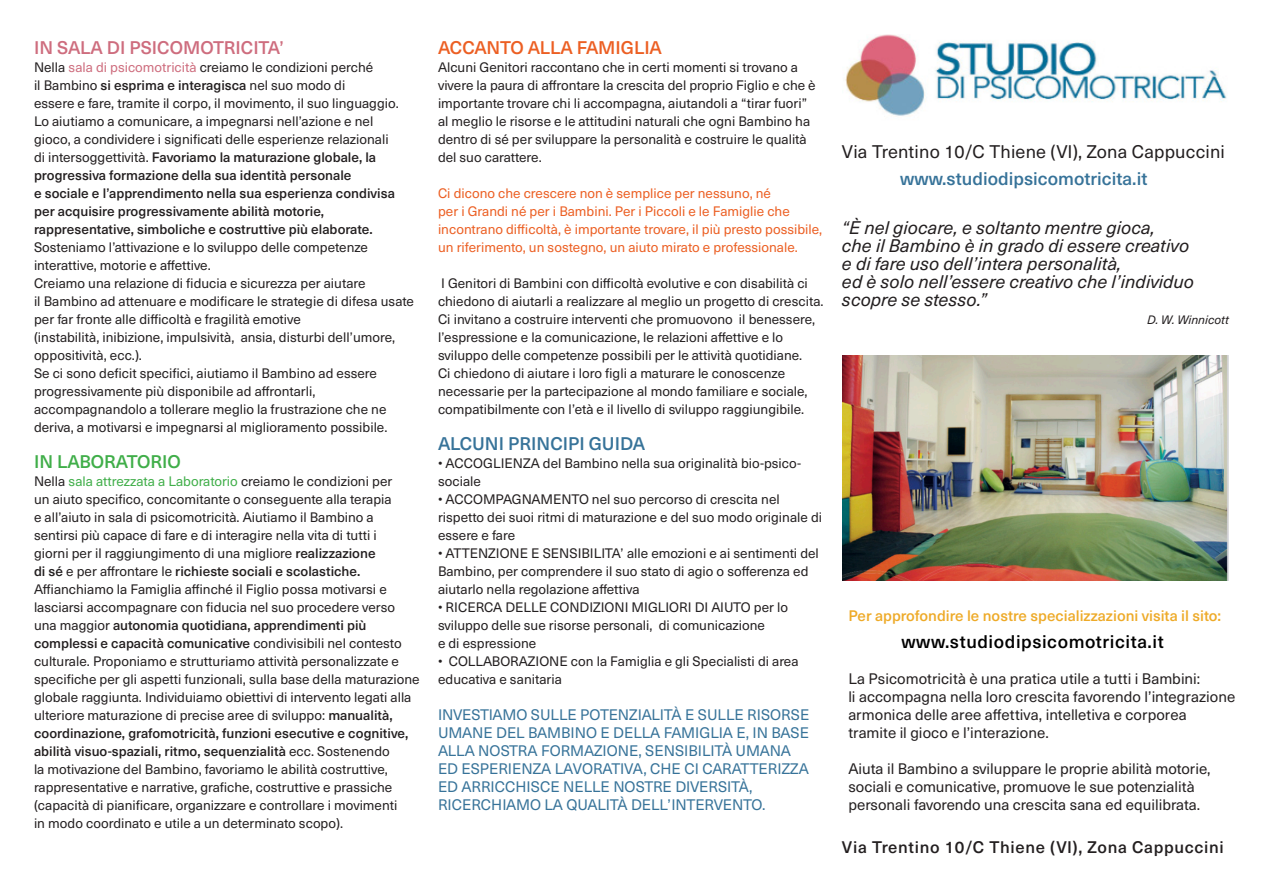
<style>
.page{position:relative;width:1263px;height:893px;background:#fff}
.page>*{position:absolute;margin:0;border:0;box-sizing:border-box;transform-origin:0 0}
.t1{font:italic 18px/18px "Neue Haas Unica";color:#231f20}
.t2{font:500 18px "Neue Haas Unica";color:#377399}
.t3{font:18px "Neue Haas Unica";letter-spacing:.01em;color:#231f20}
.t4{font:500 18px "Neue Haas Unica";letter-spacing:.03em;color:#000}
.t5{font:500 18px "Neue Haas Unica";color:#ce6d7e}
.t6{font:500 18px "Neue Haas Unica";letter-spacing:-.02em;color:#ec5f23}
.t7{font:500 18px "Neue Haas Unica";color:#40ae49}
.t8{font:500 16.5px "Neue Haas Unica";letter-spacing:.04em;color:#231f20}
.t9{font:15px/18px "Neue Haas Unica";color:#231f20}
.t10{font:15px/18px "Neue Haas Unica";color:#377399}
.t11{font:500 15px "Neue Haas Unica";color:#eeaa28}
.t12{font:13.5px/18px "Neue Haas Unica";color:#231f20}
.t13{font:13.5px/18px "Neue Haas Unica";color:#ec5f23}
.t14{font:500 13.5px/18px "Neue Haas Unica";color:#231f20}
.t15{font:italic 12px "Neue Haas Unica";color:#231f20}
.s1{color:#ce6d7e}
.s2{font-weight:500}
.s3{color:#40ae49}
</style>
<div class="page">
<img style="left:845px;top:34px;width:382px;height:82px">
<img style="left:842px;top:355px;width:387px;height:225px">
<p class="t5" style="left:34px;top:34px;width:252px">IN SALA DI PSICOMOTRICITA’</p>
<p class="t12" style="left:34px;top:57px;width:341px">Nella <span class="s1">sala di psicomotricità</span> creiamo le condizioni perché</p>
<p class="t12" style="left:34px;top:75px;width:313px">il Bambino <span class="s2">si esprima e interagisca</span> nel suo modo di</p>
<p class="t12" style="left:34px;top:93px;width:366px">essere e fare, tramite il corpo, il movimento, il suo linguaggio.<br>Lo aiutiamo a comunicare, a impegnarsi nell’azione e nel gioco, a condividere i significati delle esperienze relazionali di intersoggettività. <span class="s2">Favoriamo la maturazione globale, la progressiva formazione della sua identità personale</span></p>
<p class="t14" style="left:34px;top:183px;width:362px">e sociale e l’apprendimento nella sua esperienza condivisa</p>
<p class="t14" style="left:34px;top:201px;width:340px">per acquisire progressivamente abilità motorie, rappresentative, simboliche e costruttive più elaborate.</p>
<p class="t12" style="left:34px;top:237px;width:335px">Sosteniamo l’attivazione e lo sviluppo delle competenze interattive, motorie e affettive.</p>
<p class="t12" style="left:34px;top:273px;width:333px">Creiamo una relazione di fiducia e sicurezza per aiutare</p>
<p class="t12" style="left:34px;top:291px;width:381px">il Bambino ad attenuare e modificare le strategie di difesa usate per far fronte alle difficoltà e fragilità emotive</p>
<p class="t12" style="left:34px;top:327px;width:363px">(instabilità, inibizione, impulsività, ansia, disturbi dell’umore, oppositività, ecc.).</p>
<p class="t12" style="left:34px;top:363px;width:344px">Se ci sono deficit specifici, aiutiamo il Bambino ad essere progressivamente più disponibile ad affrontarli,</p>
<p class="t12" style="left:34px;top:399px;width:355px">accompagnandolo a tollerare meglio la frustrazione che ne deriva, a motivarsi e impegnarsi al miglioramento possibile.</p>
<p class="t7" style="left:34px;top:448px;width:148px">IN LABORATORIO</p>
<p class="t12" style="left:34px;top:471px;width:387px">Nella <span class="s3">sala attrezzata a Laboratorio</span> creiamo le condizioni per<br>un aiuto specifico, concomitante o conseguente alla terapia<br>e all’aiuto in sala di psicomotricità. Aiutiamo il Bambino a sentirsi più capace di fare e di interagire nella vita di tutti i<br>giorni per il raggiungimento di una migliore <span class="s2">realizzazione<br>di sé</span> e per affrontare le <span class="s2">richieste sociali e scolastiche.<br></span>Affianchiamo la Famiglia affinché il Figlio possa motivarsi e lasciarsi accompagnare con fiducia nel suo procedere verso una maggior <span class="s2">autonomia quotidiana, apprendimenti più complessi e capacità comunicative</span> condivisibili nel contesto culturale. Proponiamo e strutturiamo attività personalizzate e specifiche per gli aspetti funzionali, sulla base della maturazione globale raggiunta. Individuiamo obiettivi di intervento legati alla ulteriore maturazione di precise aree di sviluppo: <span class="s2">manualità, coordinazione, grafomotricità, funzioni esecutive e cognitive, abilità visuo-spaziali, ritmo, sequenzialità</span> ecc. Sostenendo<br>la motivazione del Bambino, favoriamo le abilità costruttive, rappresentative e narrative, grafiche, costruttive e prassiche (capacità di pianificare, organizzare e controllare i movimenti</p>
<p class="t12" style="left:34px;top:813px;width:311px">in modo coordinato e utile a un determinato scopo).</p>
<p class="t6" style="left:438px;top:34px;width:225px">ACCANTO ALLA FAMIGLIA</p>
<p class="t12" style="left:438px;top:57px;width:379px">Alcuni Genitori raccontano che in certi momenti si trovano a vivere la paura di affrontare la crescita del proprio Figlio e che è importante trovare chi li accompagna, aiutandoli a “tirar fuori” al meglio le risorse e le attitudini naturali che ogni Bambino ha dentro di sé per sviluppare la personalità e costruire le qualità del suo carattere.</p>
<p class="t13" style="left:438px;top:183px;width:386px">Ci dicono che crescere non è semplice per nessuno, né<br>per i Grandi né per i Bambini. Per i Piccoli e le Famiglie che incontrano difficoltà, è importante trovare, il più presto possibile, un riferimento, un sostegno, un aiuto mirato e professionale.</p>
<p class="t12" style="left:438px;top:273px;width:387px">I Genitori di Bambini con difficoltà evolutive e con disabilità ci chiedono di aiutarli a realizzare al meglio un progetto di crescita.<br>Ci invitano a costruire interventi che promuovono il benessere, l’espressione e la comunicazione, le relazioni affettive e lo sviluppo delle competenze possibili per le attività quotidiane.<br>Ci chiedono di aiutare i loro figli a maturare le conoscenze necessarie per la partecipazione al mondo familiare e sociale, compatibilmente con l’età e il livello di sviluppo raggiungibile.</p>
<p class="t2" style="left:438px;top:430px;width:209px">ALCUNI PRINCIPI GUIDA</p>
<p class="t12" style="left:438px;top:453px;width:365px">• ACCOGLIENZA del Bambino nella sua originalità bio-psico&shy;sociale</p>
<p class="t12" style="left:438px;top:489px;width:386px">• ACCOMPAGNAMENTO nel suo percorso di crescita nel rispetto dei suoi ritmi di maturazione e del suo modo originale di essere e fare</p>
<p class="t12" style="left:438px;top:543px;width:382px">• ATTENZIONE E SENSIBILITA’ alle emozioni e ai sentimenti del<br>Bambino, per comprendere il suo stato di agio o sofferenza ed aiutarlo nella regolazione affettiva</p>
<p class="t12" style="left:438px;top:597px;width:352px">• RICERCA DELLE CONDIZIONI MIGLIORI DI AIUTO per lo sviluppo delle sue risorse personali, di comunicazione</p>
<p class="t12" style="left:438px;top:633px;width:100px">e di espressione</p>
<p class="t12" style="left:438px;top:651px;width:362px">• COLLABORAZIONE con la Famiglia e gli Specialisti di area educativa e sanitaria</p>
<p class="t10" style="left:438px;top:705px;width:373px">INVESTIAMO SULLE POTENZIALITÀ E SULLE RISORSE UMANE DEL BAMBINO E DELLA FAMIGLIA E, IN BASE ALLA NOSTRA FORMAZIONE, SENSIBILITÀ UMANA ED ESPERIENZA LAVORATIVA, CHE CI CARATTERIZZA ED ARRICCHISCE NELLE NOSTRE DIVERSITÀ, RICERCHIAMO LA QUALITÀ DELL’INTERVENTO.</p>
<p class="t3" style="left:842px;top:138px;width:385px">Via Trentino 10/C Thiene (VI), Zona Cappuccini</p>
<p class="t2" style="left:900px;top:165px;width:249px">www.studiodipsicomotricita.it</p>
<p class="t1" style="left:842px;top:218px;width:314px">“È nel giocare, e soltanto mentre gioca,</p>
<p class="t1" style="left:842px;top:236px;width:349px">che il Bambino è in grado di essere creativo</p>
<p class="t1" style="left:842px;top:254px;width:281px">e di fare uso dell’intera personalità,</p>
<p class="t1" style="left:842px;top:272px;width:354px">ed è solo nell’essere creativo che l’individuo scopre se stesso.”</p>
<p class="t15" style="left:1147px;top:311px;width:83px">D. W. Winnicott</p>
<p class="t11" style="left:848px;top:604px;width:374px">Per approfondire le nostre specializzazioni visita il sito:</p>
<p class="t4" style="left:901px;top:628px;width:264px">www.studiodipsicomotricita.it</p>
<p class="t9" style="left:848px;top:669px;width:353px">La Psicomotricità è una pratica utile a tutti i Bambini:</p>
<p class="t9" style="left:848px;top:687px;width:388px">li accompagna nella loro crescita favorendo l’integrazione armonica delle aree affettiva, intelletiva e corporea tramite il gioco e l’interazione.</p>
<p class="t9" style="left:848px;top:759px;width:364px">Aiuta il Bambino a sviluppare le proprie abilità motorie, sociali e comunicative, promuove le sue potenzialità personali favorendo una crescita sana ed equilibrata.</p>
<p class="t8" style="left:842px;top:835px;width:383px">Via Trentino 10/C Thiene (VI), Zona Cappuccini</p>
</div>
